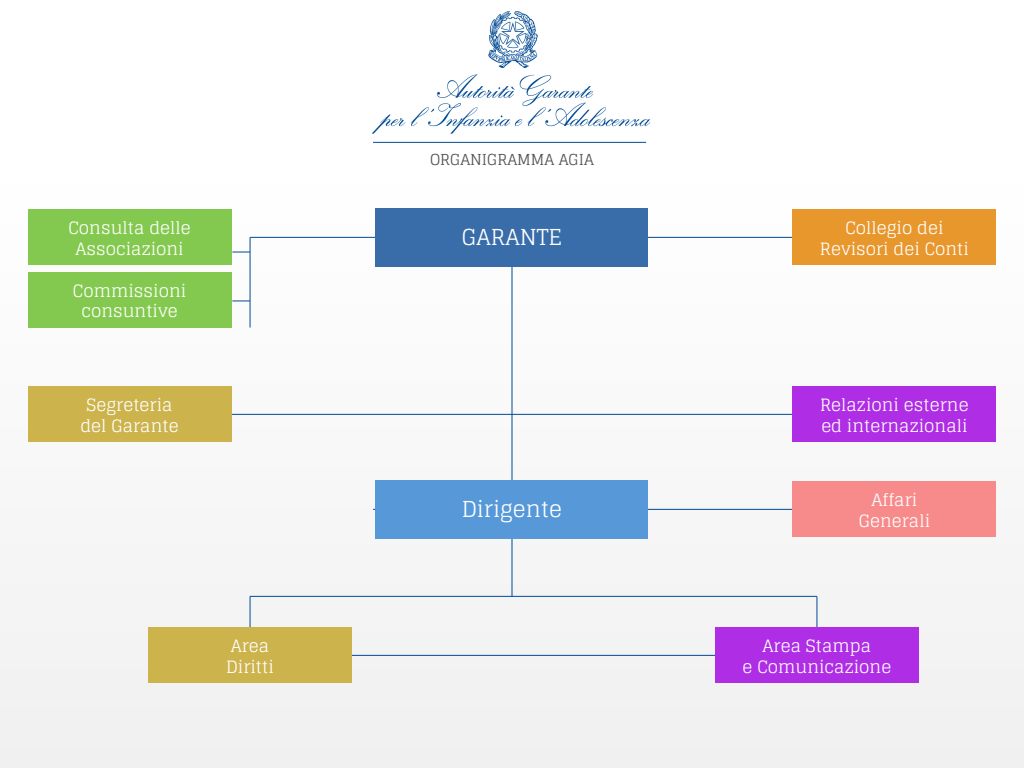
<style>
.page{position:relative;width:1024px;height:768px;background:#f9f9f9}
.page>*{position:absolute;margin:0;border:0;box-sizing:border-box;transform-origin:0 0}
.t1{font:22px "Glegoo";color:#fff}
.t2{font:17px/20.4px "Glegoo";color:#fff;text-align:center}
.t3{font:15.1px "Glegoo";color:#515151}
</style>
<div class="page">
<img style="left:372px;top:11px;width:279px;height:123px">
<hr style="left:373px;top:142px;width:273px;height:1px;background:#004a95">
<hr style="left:250px;top:237px;width:708px;height:1px;background:#004a95">
<svg style="left:232px;top:252px;width:18px;height:1px"></svg>
<svg style="left:232px;top:301px;width:18px;height:1px"></svg>
<hr style="left:66px;top:414px;width:892px;height:1px;background:#004a95">
<hr style="left:250px;top:596px;width:567px;height:1px;background:#004a95">
<hr style="left:250px;top:655px;width:567px;height:1px;background:#004a95">
<hr style="left:373px;top:509px;width:585px;height:1px;background:#004a95">
<hr style="left:512px;top:265px;width:1px;height:331px;background:#004a95">
<hr style="left:250px;top:237px;width:1px;height:91px;background:#004a95">
<hr style="left:250px;top:596px;width:1px;height:86px;background:#004a95">
<hr style="left:817px;top:596px;width:1px;height:86px;background:#004a95">
<div style="left:376px;top:208px;width:272px;height:59px;background:#396daa"></div>
<div style="left:793px;top:210px;width:203px;height:55px;background:#e8972d"></div>
<div style="left:376px;top:480px;width:272px;height:59px;background:#5698d8"></div>
<div style="left:28px;top:210px;width:203px;height:55px;background:#84c94f"></div>
<div style="left:793px;top:387px;width:203px;height:55px;background:#af2ee5"></div>
<div style="left:793px;top:482px;width:203px;height:55px;background:#f78b8b"></div>
<div style="left:28px;top:387px;width:203px;height:55px;background:#ccb34c"></div>
<div style="left:715px;top:628px;width:204px;height:55px;background:#af2ee5"></div>
<div style="left:148px;top:628px;width:204px;height:55px;background:#ccb34c"></div>
<div style="left:28px;top:273px;width:203px;height:55px;background:#84c94f"></div>
<p class="t2" style="left:68px;top:218px;width:124px">Consulta delle<br>Associazioni</p>
<p class="t2" style="left:73px;top:280px;width:115px">Commissioni consuntive</p>
<p class="t2" style="left:80px;top:395px;width:100px">Segreteria del Garante</p>
<p class="t2" style="left:226px;top:636px;width:49px;text-align:left">Area<br>Diritti</p>
<p class="t3" style="left:430px;top:150px;width:165px">ORGANIGRAMMA AGIA</p>
<p class="t1" style="left:462px;top:224px;width:102px">GARANTE</p>
<p class="t1" style="left:462px;top:496px;width:102px">Dirigente</p>
<p class="t2" style="left:820px;top:218px;width:151px">Collegio dei<br>Revisori dei Conti</p>
<p class="t2" style="left:820px;top:395px;width:150px;text-align:left">Relazioni esterne ed internazionali</p>
<p class="t2" style="left:859px;top:490px;width:73px">Affari<br>Generali</p>
<p class="t2" style="left:743px;top:636px;width:150px">Area Stampa<br>e Comunicazione</p>
</div>
